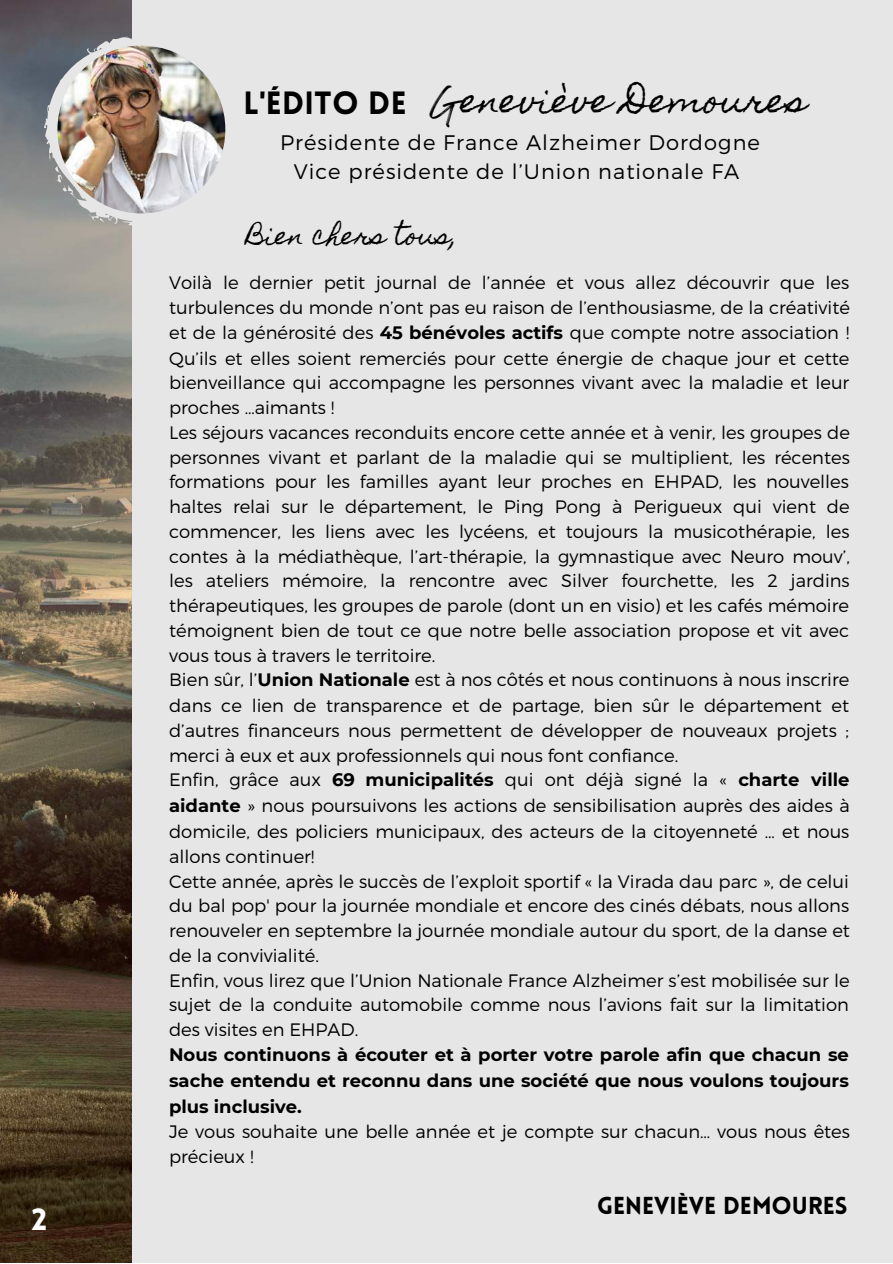
<style>
.page{position:relative;width:893px;height:1264px;background:#fff}
.page>*{position:absolute;margin:0;border:0;box-sizing:border-box;transform-origin:0 0}
.t1{font:33px "Homemade Apple";letter-spacing:.01em;color:#000}
.t2{font:33px "Feeling Passionate";color:#000}
.t3{font:900 31.5px "Lovelo";letter-spacing:.01em;color:#000}
.t4{font:900 30px "Lovelo";color:#fff}
.t5{font:900 24px "Lovelo";color:#000}
.t6{font:24px "Homemade Apple";letter-spacing:.01em;color:#000}
.t7{font:300 21px/29.2px "Montserrat";letter-spacing:.05em;color:#000;text-align:center}
.t8{font:300 18px/24.9px "Montserrat";color:#000}
.t9{font:700 18px/25.8px "Montserrat";color:#000;text-align:justify}
.s1{font-weight:700}
</style>
<div class="page">
<div style="left:0;top:0;width:892px;height:1262px;background:#e6e6e6"></div>
<img style="left:0;top:0;width:132px;height:1262px">
<svg style="left:44px;top:35px;width:182px;height:190px"></svg>
<img style="left:57px;top:46px;width:168px;height:167px;border-radius:50%">
<h3 class="t4" style="left:32px;top:1207px;width:17px">2</h3>
<h2 class="t3" style="left:243px;top:90px;width:165px">L'ÉDITO DE</h2>
<h1 class="t1" style="left:460px;top:81px;width:347px">eneviève Demoures</h1>
<h1 class="t2" style="left:430px;top:76px;width:32px">G</h1>
<p class="t7" style="left:280px;top:127px;width:481px">Présidente de France Alzheimer Dordogne<br>Vice présidente de l’Union nationale FA</p>
<h3 class="t6" style="left:247px;top:222px;width:213px">Bien chers tous,</h3>
<p class="t8" style="left:169px;top:269px;width:682px">Voilà le dernier petit journal de l’année et vous allez découvrir que les turbulences du monde n’ont pas eu raison de l’enthousiasme, de la créativité et de la générosité des <span class="s1">45 bénévoles actifs</span> que compte notre association !<br>Qu’ils et elles soient remerciés pour cette énergie de chaque jour et cette bienveillance qui accompagne les personnes vivant avec la maladie et leur proches …aimants !<br>Les séjours vacances reconduits encore cette année et à venir, les groupes de personnes vivant et parlant de la maladie qui se multiplient, les récentes formations pour les familles ayant leur proches en EHPAD, les nouvelles haltes relai sur le département, le Ping Pong à Perigueux qui vient de commencer, les liens avec les lycéens, et toujours la musicothérapie, les contes à la médiathèque, l’art-thérapie, la gymnastique avec Neuro mouv’, les ateliers mémoire, la rencontre avec Silver fourchette, les 2 jardins thérapeutiques, les groupes de parole (dont un en visio) et les cafés mémoire témoignent bien de tout ce que notre belle association propose et vit avec vous tous à travers le territoire.<br>Bien sûr, l’<span class="s1">Union Nationale</span> est à nos côtés et nous continuons à nous inscrire dans ce lien de transparence et de partage, bien sûr le département et d’autres financeurs nous permettent de développer de nouveaux projets ; merci à eux et aux professionnels qui nous font confiance.<br>Enfin, grâce aux <span class="s1">69 municipalités</span> qui ont déjà signé la « <span class="s1">charte ville aidante</span> » nous poursuivons les actions de sensibilisation auprès des aides à domicile, des policiers municipaux, des acteurs de la citoyenneté … et nous allons continuer!<br>Cette année, après le succès de l’exploit sportif « la Virada dau parc », de celui du bal pop' pour la journée mondiale et encore des cinés débats, nous allons renouveler en septembre la journée mondiale autour du sport, de la danse et de la convivialité.<br>Enfin, vous lirez que l’Union Nationale France Alzheimer s’est mobilisée sur le sujet de la conduite automobile comme nous l’avions fait sur la limitation des visites en EHPAD.</p>
<p class="t9" style="left:169px;top:1041px;width:681px">Nous continuons à écouter et à porter votre parole afin que chacun se sache entendu et reconnu dans une société que nous voulons toujours plus inclusive.</p>
<p class="t8" style="left:169px;top:1118px;width:682px">Je vous souhaite une belle année et je compte sur chacun… vous nous êtes précieux !</p>
<h3 class="t5" style="left:597px;top:1195px;width:252px">GENEVIÈVE DEMOURES</h3>
</div>
